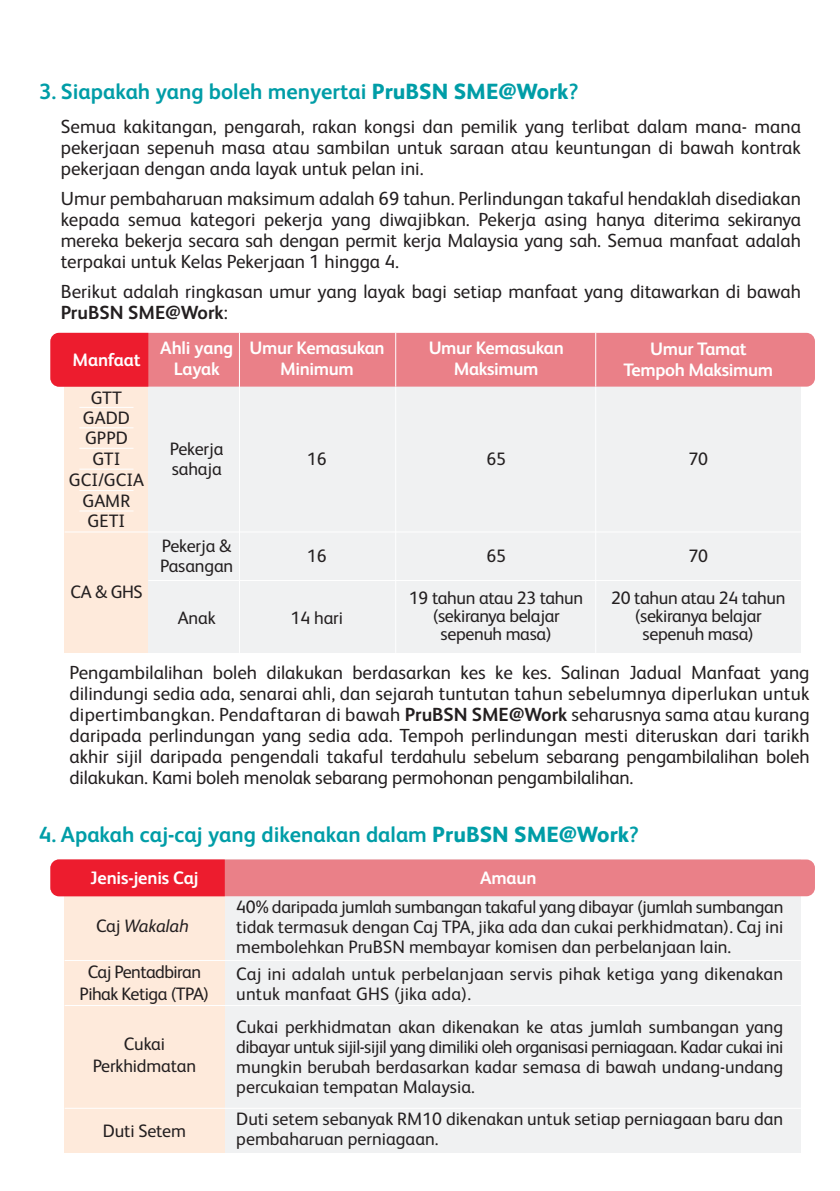
<style>
.page{position:relative;width:840px;height:1191px;background:#fff}
.page>*{position:absolute;margin:0;border:0;box-sizing:border-box;transform-origin:0 0}
.t1{font:700 22px "FS Albert Pro";color:#009da7}
.t2{font:19px/21px "FS Albert Pro";color:#231f20;text-align:justify}
.t3{font:18px/20px "FS Albert Pro";color:#231f20}
.t4{font:700 18px/21.6px "FS Albert Pro";letter-spacing:-.02em;color:#fff;text-align:center}
.t5{font:18px/18px "FS Albert Pro";letter-spacing:-.02em;color:#231f20;text-align:center}
.t6{font:18px/21.6px "FS Albert Pro";letter-spacing:-.03em;color:#231f20;text-align:center}
.t7{font:italic 18px "FS Albert Pro";letter-spacing:-.01em;color:#231f20}
.s1{font-weight:800}
.s2{font-weight:700}
.s3{font-style:normal}
</style>
<div class="page">
<div style="left:225px;top:859px;width:575px;height:293px;background:#f0f1f2"></div>
<div style="left:65px;top:896px;width:160px;height:256px;background:#feeadb"></div>
<div style="left:50px;top:859px;width:764px;height:37px;background:#ea8088;border-radius:9px"></div>
<div style="left:50px;top:859px;width:175px;height:37px;background:#ed1c2e"></div>
<hr style="left:65px;top:960px;width:735px;height:1px;background:#fff">
<hr style="left:65px;top:1107px;width:735px;height:1px;background:#fff">
<hr style="left:65px;top:1005px;width:735px;height:1px;background:#fff">
<div style="left:148px;top:333px;width:652px;height:320px;background:#f0f1f2"></div>
<hr style="left:395px;top:362px;width:1px;height:291px;background:#fff">
<hr style="left:595px;top:362px;width:1px;height:291px;background:#fff">
<div style="left:65px;top:386px;width:83px;height:267px;background:#feeadb"></div>
<div style="left:50px;top:333px;width:764px;height:53px;background:#ea8088;border-radius:9px"></div>
<hr style="left:395px;top:333px;width:1px;height:53px;background:#fff">
<hr style="left:239px;top:333px;width:1px;height:320px;background:#fff">
<hr style="left:595px;top:333px;width:1px;height:53px;background:#fff">
<div style="left:50px;top:333px;width:98px;height:53px;background:#ed1c2e"></div>
<hr style="left:65px;top:531px;width:735px;height:1px;background:#fff">
<hr style="left:148px;top:580px;width:652px;height:1px;background:#fff">
<hr style="left:79px;top:407px;width:54px;height:1px;background:#fff">
<hr style="left:79px;top:427px;width:54px;height:1px;background:#fff">
<hr style="left:79px;top:448px;width:54px;height:1px;background:#fff">
<hr style="left:79px;top:468px;width:54px;height:1px;background:#fff">
<hr style="left:79px;top:490px;width:54px;height:1px;background:#fff">
<hr style="left:79px;top:510px;width:54px;height:1px;background:#fff">
<p class="t1" style="left:39px;top:76px;width:540px">3. Siapakah yang boleh menyertai <span class="s1">PruBSN SME@Work</span>?</p>
<p class="t2" style="left:61px;top:114px;width:741px">Semua kakitangan, pengarah, rakan kongsi dan pemilik yang terlibat dalam mana- mana pekerjaan sepenuh masa atau sambilan untuk saraan atau keuntungan di bawah kontrak pekerjaan dengan anda layak untuk pelan ini.</p>
<p class="t2" style="left:61px;top:186px;width:741px">Umur pembaharuan maksimum adalah 69 tahun. Perlindungan takaful hendaklah disediakan kepada semua kategori pekerja yang diwajibkan. Pekerja asing hanya diterima sekiranya mereka bekerja secara sah dengan permit kerja Malaysia yang sah. Semua manfaat adalah terpakai untuk Kelas Pekerjaan 1 hingga 4.</p>
<p class="t2" style="left:61px;top:279px;width:741px">Berikut adalah ringkasan umur yang layak bagi setiap manfaat yang ditawarkan di bawah<br><span class="s2">PruBSN SME@Work</span>:</p>
<p class="t4" style="left:73px;top:348px;width:69px">Manfaat</p>
<p class="t4" style="left:160px;top:336px;width:74px">Ahli yang<br>Layak</p>
<p class="t4" style="left:249px;top:336px;width:136px">Umur Kemasukan<br>Minimum</p>
<p class="t4" style="left:623px;top:337px;width:151px">Umur Tamat<br>Tempoh Maksimum</p>
<p class="t4" style="left:428px;top:336px;width:136px">Umur Kemasukan<br>Maksimum</p>
<p class="t3" style="left:91px;top:386px;width:32px">GTT</p>
<p class="t3" style="left:83px;top:406px;width:48px">GADD<br>GPPD</p>
<p class="t3" style="left:69px;top:469px;width:77px;text-align:center">GCI/GCIA<br>GAMR<br>GETI</p>
<p class="t3" style="left:93px;top:448px;width:29px">GTI</p>
<p class="t3" style="left:71px;top:580px;width:73px">CA &amp; GHS</p>
<p class="t3" style="left:170px;top:438px;width:55px">Pekerja sahaja</p>
<p class="t3" style="left:160px;top:534px;width:75px">Pekerja &amp;<br>Pasangan</p>
<p class="t3" style="left:178px;top:606px;width:39px">Anak</p>
<p class="t3" style="left:307px;top:448px;width:21px">16</p>
<p class="t3" style="left:486px;top:448px;width:21px">65</p>
<p class="t3" style="left:688px;top:448px;width:21px">70</p>
<p class="t3" style="left:307px;top:544px;width:21px">16</p>
<p class="t3" style="left:486px;top:544px;width:21px">65</p>
<p class="t3" style="left:688px;top:544px;width:21px">70</p>
<p class="t3" style="left:290px;top:606px;width:54px">14 hari</p>
<p class="t5" style="left:409px;top:587px;width:175px">19 tahun atau 23 tahun (sekiranya belajar sepenuh masa)</p>
<p class="t5" style="left:611px;top:587px;width:175px">20 tahun atau 24 tahun (sekiranya belajar sepenuh masa)</p>
<p class="t2" style="left:69px;top:660px;width:741px">Pengambilalihan boleh dilakukan berdasarkan kes ke kes. Salinan Jadual Manfaat yang dilindungi sedia ada, senarai ahli, dan sejarah tuntutan tahun sebelumnya diperlukan untuk dipertimbangkan. Pendaftaran di bawah <span class="s2">PruBSN SME@Work</span> seharusnya sama atau kurang daripada perlindungan yang sedia ada. Tempoh perlindungan mesti diteruskan dari tarikh akhir sijil daripada pengendali takaful terdahulu sebelum sebarang pengambilalihan boleh dilakukan. Kami boleh menolak sebarang permohonan pengambilalihan.</p>
<p class="t1" style="left:39px;top:819px;width:600px">4. Apakah caj-caj yang dikenakan dalam <span class="s1">PruBSN SME@Work</span>?</p>
<p class="t4" style="left:90px;top:866px;width:110px">Jenis-jenis Caj</p>
<p class="t4" style="left:480px;top:866px;width:58px">Amaun</p>
<p class="t7" style="left:96px;top:913px;width:94px"><span class="s3">Caj</span> Wakalah</p>
<p class="t6" style="left:80px;top:959px;width:131px">Caj Pentadbiran<br>Pihak Ketiga (TPA)</p>
<p class="t3" style="left:93px;top:1031px;width:105px;line-height:21.6px;text-align:center">Cukai<br>Perkhidmatan</p>
<p class="t3" style="left:236px;top:895px;width:548px;text-align:justify">40% daripada jumlah sumbangan takaful yang dibayar (jumlah sumbangan tidak termasuk dengan Caj TPA, jika ada dan cukai perkhidmatan). Caj ini membolehkan PruBSN membayar komisen dan perbelanjaan lain.</p>
<p class="t3" style="left:236px;top:962px;width:548px">Caj ini adalah untuk perbelanjaan servis pihak ketiga yang dikenakan untuk manfaat GHS (jika ada).</p>
<p class="t3" style="left:236px;top:1015px;width:548px;text-align:justify">Cukai perkhidmatan akan dikenakan ke atas jumlah sumbangan yang dibayar untuk sijil-sijil yang dimiliki oleh organisasi perniagaan. Kadar cukai ini mungkin berubah berdasarkan kadar semasa di bawah undang-undang percukaian tempatan Malaysia.</p>
<p class="t3" style="left:103px;top:1119px;width:84px">Duti Setem</p>
<p class="t3" style="left:236px;top:1107px;width:548px">Duti setem sebanyak RM10 dikenakan untuk setiap perniagaan baru dan pembaharuan perniagaan.</p>
</div>
